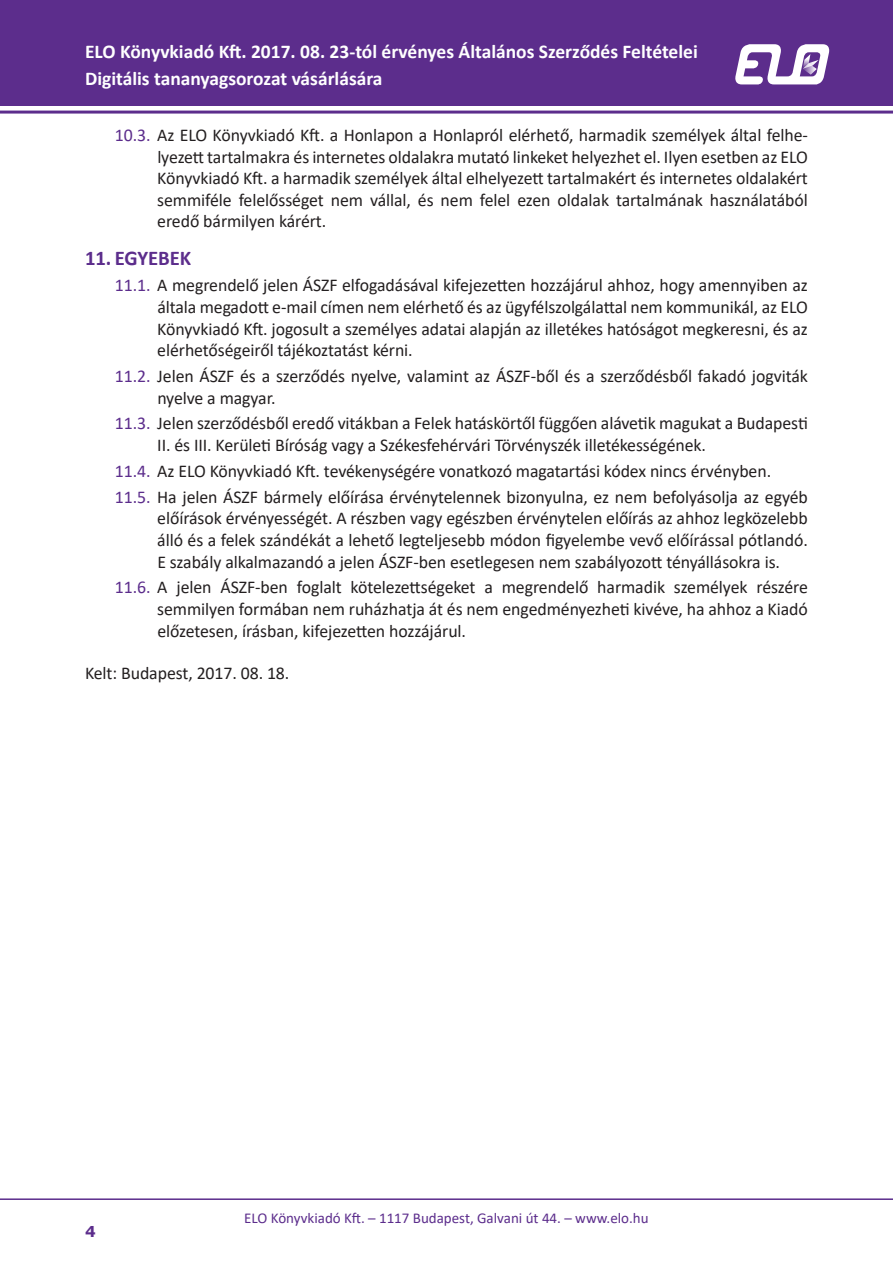
<style>
.page{position:relative;width:893px;height:1263px;background:#fff}
.page>*{position:absolute;margin:0;border:0;box-sizing:border-box;transform-origin:0 0}
.t1{font:700 21px "Calibri";letter-spacing:-.005em;color:#5c2d8c}
.t2{font:700 19.5px/27px "Calibri";color:#fff}
.t3{font:18px/21.6px "Calibri";letter-spacing:-.005em;color:#231f20;text-align:justify}
.t4{font:15px "Calibri";color:#5c2d8c}
.t5{font:700 15px "Verdana";color:#5c2d8c}
.s1{color:#5c2d8c}
</style>
<div class="page">
<hr style="left:0;top:1198px;width:893px;height:2px;background:#5c2d8c">
<div style="left:0;top:0;width:893px;height:106px;background:#5c2d8c"></div>
<hr style="left:0;top:111px;width:893px;height:3px;background:#5c2d8c">
<svg style="left:735px;top:44px;width:94px;height:40px"></svg>
<p class="t2" style="left:85px;top:37px;width:614px">ELO Könyvkiadó Kft. 2017. 08. 23-tól érvényes Általános Szerződés Feltételei<br>Digitális tananyagsorozat vásárlására</p>
<p class="t3" style="left:157px;top:124px;width:652px;text-indent:-42px"><span class="s1">10.3.</span> Az ELO Könyvkiadó Kft. a Honlapon a Honlapról elérhető, harmadik személyek által felhe&shy;lyezett tartalmakra és internetes oldalakra mutató linkeket helyezhet el. Ilyen esetben az ELO Könyvkiadó Kft. a harmadik személyek által elhelyezett tartalmakért és internetes oldalakért semmiféle felelősséget nem vállal, és nem felel ezen oldalak tartalmának használatából eredő bármilyen kárért.</p>
<p class="t1" style="left:85px;top:244px;width:108px">11. EGYEBEK</p>
<p class="t3" style="left:157px;top:274px;width:652px;text-indent:-43px"><span class="s1">11.1.</span> A megrendelő jelen ÁSZF elfogadásával kifejezetten hozzájárul ahhoz, hogy amennyiben az általa megadott e-mail címen nem elérhető és az ügyfélszolgálattal nem kommunikál, az ELO Könyvkiadó Kft. jogosult a személyes adatai alapján az illetékes hatóságot megkeresni, és az elérhetőségeiről tájékoztatást kérni.</p>
<p class="t3" style="left:157px;top:365px;width:652px;text-indent:-43px"><span class="s1">11.2.</span> Jelen ÁSZF és a szerződés nyelve, valamint az ÁSZF-ből és a szerződésből fakadó jogviták nyelve a magyar.</p>
<p class="t3" style="left:157px;top:412px;width:652px;text-indent:-43px"><span class="s1">11.3.</span> Jelen szerződésből eredő vitákban a Felek hatáskörtől függően alávetik magukat a Budapesti<br>II. és III. Kerületi Bíróság vagy a Székesfehérvári Törvényszék illetékességének.</p>
<p class="t3" style="left:115px;top:457px;width:695px;line-height:25.8px"><span class="s1">11.4.</span> Az ELO Könyvkiadó Kft. tevékenységére vonatkozó magatartási kódex nincs érvényben.<br><span class="s1">11.5.</span> Ha jelen ÁSZF bármely előírása érvénytelennek bizonyulna, ez nem befolyásolja az egyéb</p>
<p class="t3" style="left:157px;top:507px;width:652px">előírások érvényességét. A részben vagy egészben érvénytelen előírás az ahhoz legközelebb álló és a felek szándékát a lehető legteljesebb módon figyelembe vevő előírással pótlandó.<br>E szabály alkalmazandó a jelen ÁSZF-ben esetlegesen nem szabályozott tényállásokra is.</p>
<p class="t3" style="left:157px;top:576px;width:652px;text-indent:-43px"><span class="s1">11.6.</span> A jelen ÁSZF-ben foglalt kötelezettségeket a megrendelő harmadik személyek részére semmilyen formában nem ruházhatja át és nem engedményezheti kivéve, ha ahhoz a Kiadó előzetesen, írásban, kifejezetten hozzájárul.</p>
<p class="t3" style="left:85px;top:662px;width:206px">Kelt: Budapest, 2017. 08. 18.</p>
<p class="t5" style="left:85px;top:1221px;width:12px">4</p>
<p class="t4" style="left:244px;top:1208px;width:406px">ELO Könyvkiadó Kft. – 1117 Budapest, Galvani út 44. – www.elo.hu</p>
</div>
